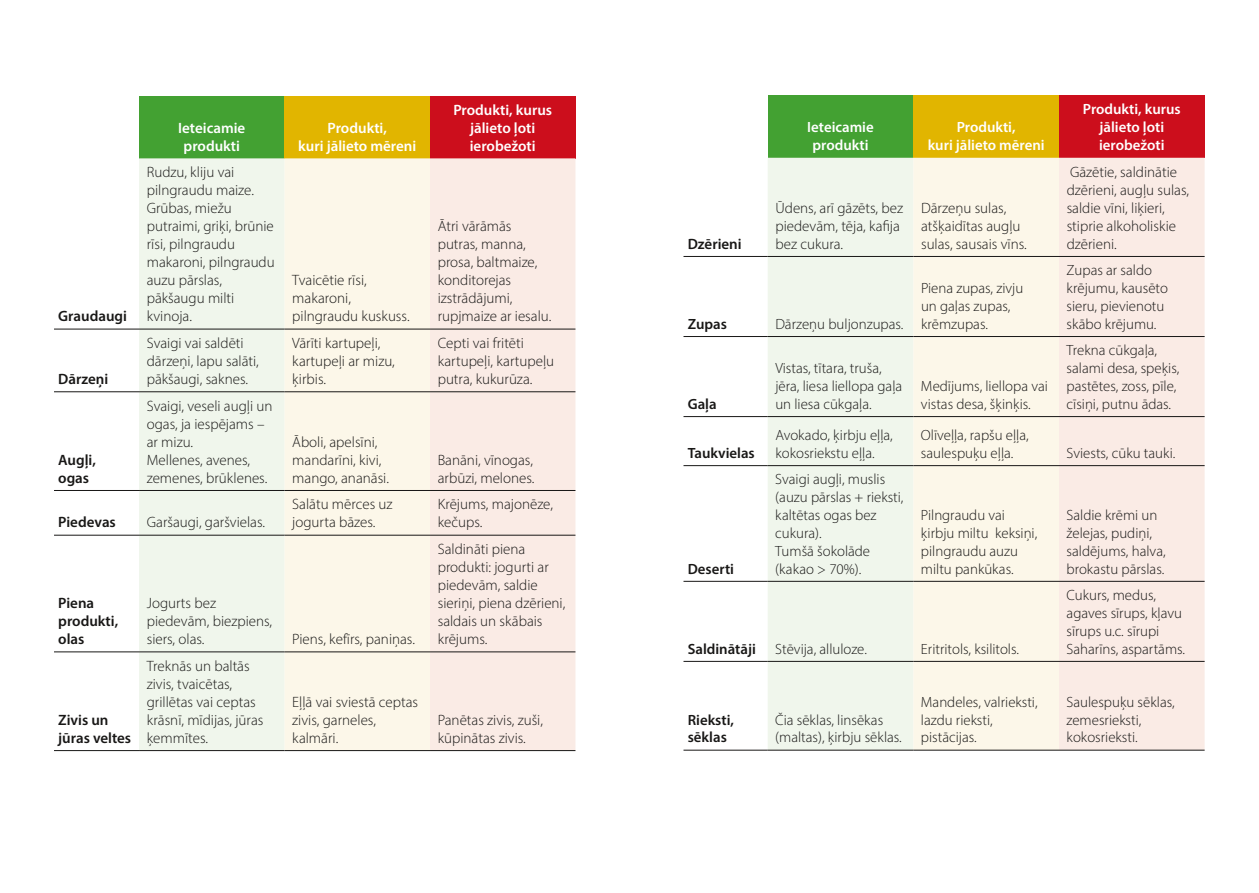
<style>
.page{position:relative;width:1259px;height:893px;background:#fff}
.page>*{position:absolute;margin:0;border:0;box-sizing:border-box;transform-origin:0 0}
.t1{font:300 15px/18px "Myriad Pro";color:#181716}
.t2{font:600 15px/18px "Myriad Pro";color:#fff;text-align:center}
.t3{font:600 15px/18px "Myriad Pro";color:#181716}
.t4{font:300 14.85px/17.9px "Myriad Pro";color:#181716}
.t5{font:600 14.85px/17.9px "Myriad Pro";color:#fff;text-align:center}
.t6{font:600 14.85px/17.9px "Myriad Pro";color:#181716}
</style>
<div class="page">
<div style="left:767px;top:96px;width:146px;height:62px;background:#43a132"></div>
<div style="left:913px;top:96px;width:146px;height:62px;background:#e1b500"></div>
<div style="left:1059px;top:96px;width:145px;height:62px;background:#cc0e1c"></div>
<div style="left:767px;top:158px;width:146px;height:592px;background:#f0f6ec"></div>
<div style="left:913px;top:158px;width:146px;height:592px;background:#fcf7e9"></div>
<div style="left:1059px;top:158px;width:145px;height:592px;background:#faebe5"></div>
<hr style="left:683px;top:256px;width:84px;height:1px;background:#181716">
<hr style="left:767px;top:256px;width:146px;height:1px;background:#181716">
<hr style="left:913px;top:256px;width:146px;height:1px;background:#181716">
<hr style="left:1059px;top:256px;width:145px;height:1px;background:#181716">
<hr style="left:683px;top:336px;width:84px;height:1px;background:#181716">
<hr style="left:767px;top:336px;width:146px;height:1px;background:#181716">
<hr style="left:913px;top:336px;width:146px;height:1px;background:#181716">
<hr style="left:1059px;top:336px;width:145px;height:1px;background:#181716">
<hr style="left:683px;top:416px;width:84px;height:1px;background:#181716">
<hr style="left:767px;top:416px;width:146px;height:1px;background:#181716">
<hr style="left:913px;top:416px;width:146px;height:1px;background:#181716">
<hr style="left:1059px;top:416px;width:145px;height:1px;background:#181716">
<hr style="left:683px;top:465px;width:84px;height:1px;background:#181716">
<hr style="left:767px;top:465px;width:146px;height:1px;background:#181716">
<hr style="left:913px;top:465px;width:146px;height:1px;background:#181716">
<hr style="left:1059px;top:465px;width:145px;height:1px;background:#181716">
<hr style="left:683px;top:581px;width:84px;height:1px;background:#181716">
<hr style="left:767px;top:581px;width:146px;height:1px;background:#181716">
<hr style="left:913px;top:581px;width:146px;height:1px;background:#181716">
<hr style="left:1059px;top:581px;width:145px;height:1px;background:#181716">
<hr style="left:683px;top:661px;width:84px;height:1px;background:#181716">
<hr style="left:767px;top:661px;width:146px;height:1px;background:#181716">
<hr style="left:913px;top:661px;width:146px;height:1px;background:#181716">
<hr style="left:1059px;top:661px;width:145px;height:1px;background:#181716">
<hr style="left:683px;top:750px;width:84px;height:1px;background:#181716">
<hr style="left:767px;top:750px;width:146px;height:1px;background:#181716">
<hr style="left:913px;top:750px;width:146px;height:1px;background:#181716">
<hr style="left:1059px;top:750px;width:145px;height:1px;background:#181716">
<div style="left:139px;top:96px;width:145px;height:62px;background:#43a132"></div>
<div style="left:284px;top:96px;width:146px;height:62px;background:#e1b500"></div>
<div style="left:430px;top:96px;width:145px;height:62px;background:#cc0e1c"></div>
<div style="left:139px;top:158px;width:145px;height:592px;background:#f0f6ec"></div>
<div style="left:284px;top:158px;width:146px;height:592px;background:#fcf7e9"></div>
<div style="left:430px;top:158px;width:145px;height:592px;background:#faebe5"></div>
<hr style="left:54px;top:329px;width:85px;height:1px;background:#181716">
<hr style="left:139px;top:329px;width:145px;height:1px;background:#181716">
<hr style="left:284px;top:329px;width:146px;height:1px;background:#181716">
<hr style="left:430px;top:329px;width:145px;height:1px;background:#181716">
<hr style="left:54px;top:391px;width:85px;height:1px;background:#181716">
<hr style="left:139px;top:391px;width:145px;height:1px;background:#181716">
<hr style="left:284px;top:391px;width:146px;height:1px;background:#181716">
<hr style="left:430px;top:391px;width:145px;height:1px;background:#181716">
<hr style="left:54px;top:490px;width:85px;height:1px;background:#181716">
<hr style="left:139px;top:490px;width:145px;height:1px;background:#181716">
<hr style="left:284px;top:490px;width:146px;height:1px;background:#181716">
<hr style="left:430px;top:490px;width:145px;height:1px;background:#181716">
<hr style="left:54px;top:535px;width:85px;height:1px;background:#181716">
<hr style="left:139px;top:535px;width:145px;height:1px;background:#181716">
<hr style="left:284px;top:535px;width:146px;height:1px;background:#181716">
<hr style="left:430px;top:535px;width:145px;height:1px;background:#181716">
<hr style="left:54px;top:652px;width:85px;height:1px;background:#181716">
<hr style="left:139px;top:652px;width:145px;height:1px;background:#181716">
<hr style="left:284px;top:652px;width:146px;height:1px;background:#181716">
<hr style="left:430px;top:652px;width:145px;height:1px;background:#181716">
<hr style="left:54px;top:750px;width:85px;height:1px;background:#181716">
<hr style="left:139px;top:750px;width:145px;height:1px;background:#181716">
<hr style="left:284px;top:750px;width:146px;height:1px;background:#181716">
<hr style="left:430px;top:750px;width:145px;height:1px;background:#181716">
<p class="t3" style="left:58px;top:307px;width:70px">Graudaugi</p>
<p class="t3" style="left:58px;top:370px;width:52px">Dārzeņi</p>
<p class="t3" style="left:58px;top:450px;width:39px">Augļi, ogas</p>
<p class="t2" style="left:178px;top:118px;width:69px">Ieteicamie produkti</p>
<p class="t2" style="left:298px;top:118px;width:120px">Produkti,<br>kuri jālieto mēreni</p>
<p class="t1" style="left:147px;top:163px;width:129px">Rudzu, kliju vai pilngraudu maize.<br>Grūbas, miežu putraimi, griķi, brūnie rīsi, pilngraudu makaroni, pilngraudu auzu pārslas, pākšaugu milti kvinoja.</p>
<p class="t1" style="left:292px;top:271px;width:119px">Tvaicētie rīsi, makaroni, pilngraudu kuskuss.</p>
<p class="t2" style="left:453px;top:100px;width:100px">Produkti, kurus jālieto ļoti ierobežoti</p>
<p class="t1" style="left:438px;top:217px;width:115px">Ātri vārāmās putras, manna, prosa, baltmaize, konditorejas izstrādājumi, rupjmaize ar iesalu.</p>
<p class="t1" style="left:147px;top:334px;width:114px">Svaigi vai saldēti dārzeņi, lapu salāti, pākšaugi, saknes.</p>
<p class="t1" style="left:292px;top:334px;width:104px">Vārīti kartupeļi, kartupeļi ar mizu, ķirbis.</p>
<p class="t1" style="left:438px;top:334px;width:118px">Cepti vai fritēti kartupeļi, kartupeļu putra, kukurūza.</p>
<p class="t1" style="left:147px;top:397px;width:127px">Svaigi, veseli augļi un ogas, ja iespējams – ar mizu.<br>Mellenes, avenes, zemenes, brūklenes.</p>
<p class="t1" style="left:292px;top:433px;width:98px">Āboli, apelsīni, mandarīni, kivi, mango, ananāsi.</p>
<p class="t1" style="left:438px;top:451px;width:98px">Banāni, vīnogas, arbūzi, melones.</p>
<p class="t3" style="left:58px;top:513px;width:59px">Piedevas</p>
<p class="t1" style="left:147px;top:513px;width:120px">Garšaugi, garšvielas.</p>
<p class="t3" style="left:58px;top:594px;width:61px">Piena produkti, olas</p>
<p class="t1" style="left:147px;top:594px;width:127px">Jogurts bez piedevām, biezpiens, siers, olas.</p>
<p class="t3" style="left:58px;top:710px;width:74px">Zivis un jūras veltes</p>
<p class="t1" style="left:147px;top:657px;width:118px">Treknās un baltās zivis, tvaicētas, grillētas vai ceptas krāsnī, mīdijas, jūras ķemmītes.</p>
<p class="t1" style="left:292px;top:495px;width:102px">Salātu mērces uz jogurta bāzes.</p>
<p class="t1" style="left:438px;top:495px;width:117px">Krējums, majonēze, kečups.</p>
<p class="t1" style="left:292px;top:630px;width:124px">Piens, kefīrs, paniņas.</p>
<p class="t1" style="left:292px;top:693px;width:127px">Eļļā vai sviestā ceptas zivis, garneles, kalmāri.</p>
<p class="t1" style="left:438px;top:540px;width:129px">Saldināti piena produkti: jogurti ar piedevām, saldie sieriņi, piena dzērieni, saldais un skābais krējums.</p>
<p class="t1" style="left:438px;top:711px;width:107px">Panētas zivis, zuši, kūpinātas zivis.</p>
<p class="t3" style="left:688px;top:234px;width:55px">Dzērieni</p>
<p class="t5" style="left:807px;top:118px;width:68px">Ieteicamie produkti</p>
<p class="t5" style="left:927px;top:118px;width:118px">Produkti,<br>kuri jālieto mēreni</p>
<p class="t1" style="left:775px;top:199px;width:129px">Ūdens, arī gāzēts, bez piedevām, tēja, kafija bez cukura.</p>
<p class="t1" style="left:921px;top:199px;width:107px">Dārzeņu sulas, atšķaidītas augļu sulas, sausais vīns.</p>
<p class="t6" style="left:688px;top:314px;width:41px">Zupas</p>
<p class="t4" style="left:775px;top:315px;width:130px">Dārzeņu buljonzupas.</p>
<p class="t6" style="left:688px;top:395px;width:30px">Gaļa</p>
<p class="t4" style="left:775px;top:359px;width:128px">Vistas, tītara, truša, jēra, liesa liellopa gaļa un liesa cūkgaļa.</p>
<p class="t4" style="left:921px;top:279px;width:104px">Piena zupas, zivju un gaļas zupas, krēmzupas.</p>
<p class="t4" style="left:921px;top:377px;width:128px">Medījums, liellopa vai vistas desa, šķinķis.</p>
<p class="t6" style="left:688px;top:444px;width:69px">Taukvielas</p>
<p class="t4" style="left:775px;top:426px;width:119px">Avokado, ķirbju eļļa, kokosriekstu eļļa.</p>
<p class="t4" style="left:921px;top:426px;width:109px">Olīveļļa, rapšu eļļa, saulespuķu eļļa.</p>
<p class="t5" style="left:1083px;top:100px;width:99px">Produkti, kurus jālieto ļoti ierobežoti</p>
<p class="t1" style="left:1066px;top:163px;width:124px">Gāzētie, saldinātie dzērieni, augļu sulas, saldie vīni, liķieri, stiprie alkoholiskie dzērieni.</p>
<p class="t4" style="left:1066px;top:261px;width:103px">Zupas ar saldo krējumu, kausēto sieru, pievienotu skābo krējumu.</p>
<p class="t4" style="left:1066px;top:341px;width:114px">Trekna cūkgaļa, salami desa, speķis, pastētes, zoss, pīle, cīsiņi, putnu ādas.</p>
<p class="t4" style="left:1066px;top:444px;width:110px">Sviests, cūku tauki.</p>
<p class="t6" style="left:687px;top:559px;width:48px">Deserti</p>
<p class="t4" style="left:775px;top:470px;width:130px">Svaigi augļi, muslis (auzu pārslas + rieksti, kaltētas ogas bez cukura).<br>Tumšā šokolāde (kakao &gt; 70%).</p>
<p class="t4" style="left:921px;top:506px;width:118px">Pilngraudu vai ķirbju miltu keksiņi, pilngraudu auzu miltu pankūkas.</p>
<p class="t4" style="left:1066px;top:506px;width:101px">Saldie krēmi un želejas, pudiņi, saldējums, halva, brokastu pārslas.</p>
<p class="t6" style="left:687px;top:639px;width:70px">Saldinātāji</p>
<p class="t4" style="left:775px;top:640px;width:93px">Stēvija, alluloze.</p>
<p class="t4" style="left:921px;top:640px;width:100px">Eritritols, ksilitols.</p>
<p class="t4" style="left:1066px;top:586px;width:120px">Cukurs, medus, agaves sīrups, kļavu sīrups u.c. sīrupi<br>Saharīns, aspartāms.</p>
<p class="t6" style="left:687px;top:710px;width:48px">Rieksti, sēklas</p>
<p class="t4" style="left:775px;top:711px;width:128px">Čia sēklas, linsēkas (maltas), ķirbju sēklas.</p>
<p class="t4" style="left:921px;top:693px;width:118px">Mandeles, valrieksti, lazdu rieksti, pistācijas.</p>
<p class="t4" style="left:1066px;top:693px;width:110px">Saulespuķu sēklas, zemesrieksti, kokosrieksti.</p>
</div>
